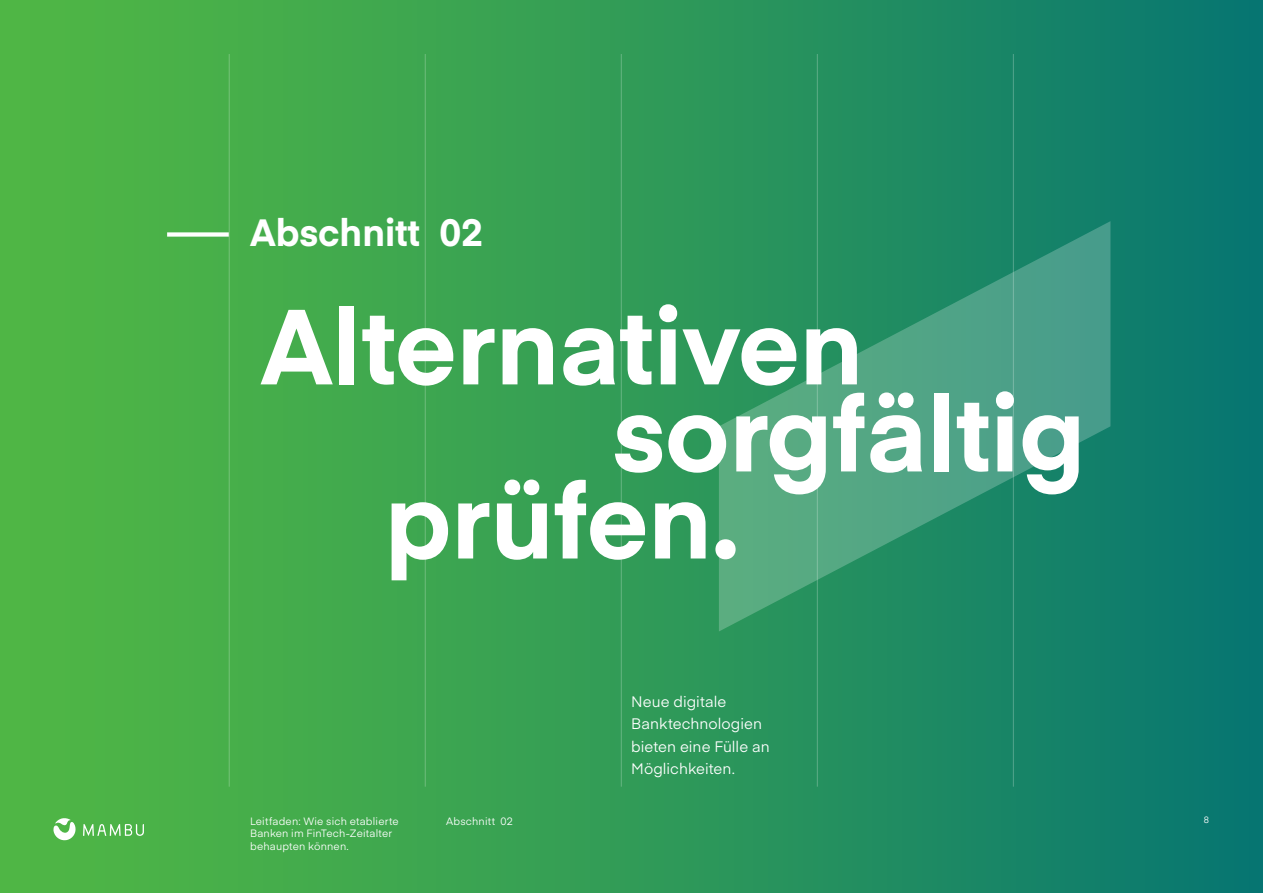
<style>
.page{position:relative;width:1263px;height:893px;background:#fff}
.page>*{position:absolute;margin:0;border:0;box-sizing:border-box;transform-origin:0 0}
.t1{font:700 105px "Eina 01";color:#fff}
.t2{font:700 37.5px "Eina 01";color:#fff}
.t3{font:15px/22.5px "Eina 01";letter-spacing:.005em;color:#fff}
.t4{font:10.5px/12.6px "Eina 01";letter-spacing:.02em;color:#fff}
.t5{font:9px "Eina 01";color:#fff}
</style>
<div class="page">
<div style="left:0;top:0;width:1263px;height:893px;background:linear-gradient(to right,#55bb42,#09786f)"></div>
<svg style="left:719px;top:221px;width:391px;height:410px;background:#379774"></svg>
<hr style="left:229px;top:54px;width:1px;height:733px;background:#fff">
<hr style="left:425px;top:54px;width:1px;height:733px;background:#fff">
<hr style="left:621px;top:54px;width:1px;height:733px;background:#fff">
<hr style="left:817px;top:54px;width:1px;height:733px;background:#fff">
<hr style="left:1013px;top:54px;width:1px;height:733px;background:#fff">
<svg style="left:83px;top:824px;width:61px;height:12px"></svg>
<svg style="left:53px;top:818px;width:24px;height:23px"></svg>
<div style="left:167px;top:232px;width:62px;height:5px;background:#fff"></div>
<h2 class="t2" style="left:250px;top:205px;width:234px">Abschnitt 02</h2>
<h1 class="t1" style="left:261px;top:269px;width:604px">Alternativen</h1>
<h1 class="t1" style="left:612px;top:356px;width:474px">sorgfältig</h1>
<h1 class="t1" style="left:385px;top:443px;width:356px">prüfen.</h1>
<h3 class="t3" style="left:631px;top:689px;width:140px">Neue digitale<br>Banktechnologien bieten eine Fülle an<br>Möglichkeiten.</h3>
<p class="t4" style="left:250px;top:814px;width:150px">Leitfaden: Wie sich etablierte<br>Banken im FinTech-Zeitalter behaupten können.</p>
<p class="t4" style="left:446px;top:814px;width:68px">Abschnitt 02</p>
<p class="t5" style="left:1204px;top:813px;width:7px">8</p>
</div>
